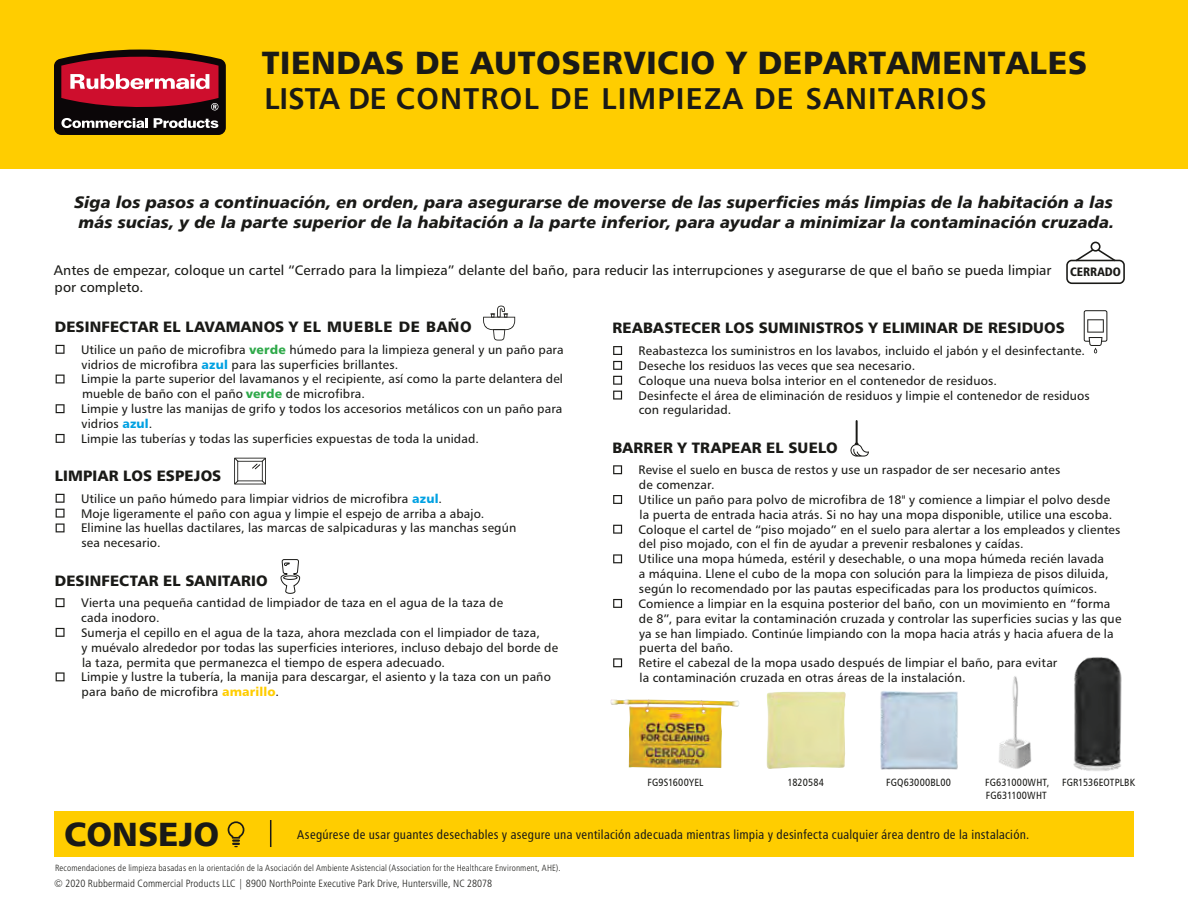
<style>
.page{position:relative;width:1188px;height:918px;background:#fff}
.page>*{position:absolute;margin:0;border:0;box-sizing:border-box;transform-origin:0 0}
.t1{font:33.45px "Humanist 777 BT Black B";color:#1a1a17}
.t2{font:32.1px "Humanist 777 BT Black B";letter-spacing:.02em;color:#1a1a17}
.t3{font:30px "Humanist 777 BT Bold B";letter-spacing:.04em;color:#1a1a17}
.t4{font:16.5px/19.8px "Humanist 777 BT Black Italic B";color:#1a1a17}
.t5{font:15px "Humanist 777 BT Black B";letter-spacing:.015em;color:#1a1a17}
.t6{font:13.8px/16.6px "Humanist 777 BT Roman B";letter-spacing:.005em;color:#1a1a17}
.t7{font:12.75px "Humanist 777 BT Roman Condensed B";letter-spacing:.02em;color:#1a1a17}
.t8{font:12.3px/14.9px "Humanist 777 BT Roman B";letter-spacing:.01em;color:#1a1a17}
.t9{font:12.15px "Humanist 777 BT Black Condensed B";color:#1a1a17}
.t10{font:10.5px "Humanist 777 BT Light Condensed B";letter-spacing:.015em;color:#1a1a17}
.t11{font:10.5px/12.6px "Humanist 777 BT Roman Condensed B";letter-spacing:.015em;color:#1a1a17}
.t12{font:9px "Humanist 777 BT Light Condensed B";letter-spacing:.02em;color:#1a1a17}
.s1{font-family:"Humanist 777 BT Black B";color:#2ea949}
.s2{font-family:"Humanist 777 BT Black B";color:#00a1e2}
.s3{font-family:"Humanist 777 BT Black B";color:#ffcd00}
</style>
<div class="page">
<svg style="left:56px;top:345px;width:9px;height:9px"></svg>
<svg style="left:56px;top:375px;width:9px;height:8px"></svg>
<svg style="left:56px;top:404px;width:9px;height:9px"></svg>
<svg style="left:56px;top:434px;width:9px;height:9px"></svg>
<svg style="left:56px;top:494px;width:9px;height:9px"></svg>
<svg style="left:56px;top:509px;width:9px;height:23px"></svg>
<svg style="left:56px;top:598px;width:9px;height:9px"></svg>
<svg style="left:56px;top:628px;width:9px;height:9px"></svg>
<svg style="left:56px;top:672px;width:9px;height:9px"></svg>
<svg style="left:613px;top:346px;width:9px;height:9px"></svg>
<svg style="left:613px;top:361px;width:9px;height:9px"></svg>
<svg style="left:613px;top:376px;width:9px;height:9px"></svg>
<svg style="left:613px;top:391px;width:9px;height:9px"></svg>
<svg style="left:613px;top:465px;width:9px;height:9px"></svg>
<svg style="left:613px;top:495px;width:9px;height:9px"></svg>
<svg style="left:613px;top:525px;width:9px;height:9px"></svg>
<svg style="left:613px;top:554px;width:9px;height:9px"></svg>
<svg style="left:613px;top:599px;width:9px;height:9px"></svg>
<svg style="left:613px;top:658px;width:9px;height:9px"></svg>
<div style="left:0;top:0;width:1188px;height:169px;background:#ffcd00"></div>
<svg style="left:54px;top:50px;width:172px;height:85px;background:#822f34"></svg>
<svg style="left:483px;top:306px;width:32px;height:35px"></svg>
<svg style="left:234px;top:457px;width:32px;height:28px"></svg>
<svg style="left:1083px;top:310px;width:25px;height:43px"></svg>
<svg style="left:1066px;top:248px;width:59px;height:37px"></svg>
<div style="left:1091px;top:242px;width:10px;height:10px;border:2px solid #1a1a17;border-radius:50%"></div>
<svg style="left:280px;top:559px;width:21px;height:35px"></svg>
<svg style="left:850px;top:420px;width:19px;height:37px"></svg>
<div style="left:54px;top:811px;width:1080px;height:45px;background:#ffcd00"></div>
<svg style="left:270px;top:820px;width:1px;height:27px"></svg>
<svg style="left:228px;top:821px;width:16px;height:26px"></svg>
<img style="left:767px;top:691px;width:79px;height:78px">
<img style="left:880px;top:691px;width:78px;height:79px">
<img style="left:999px;top:676px;width:33px;height:93px">
<img style="left:611px;top:699px;width:129px;height:69px">
<img style="left:1073px;top:657px;width:49px;height:114px">
<h2 class="t2" style="left:262px;top:42px;width:827px">TIENDAS DE AUTOSERVICIO Y DEPARTAMENTALES</h2>
<h3 class="t3" style="left:264px;top:80px;width:724px">LISTA DE CONTROL DE LIMPIEZA DE SANITARIOS</h3>
<p class="t4" style="left:74px;top:192px;width:1041px">Siga los pasos a continuación, en orden, para asegurarse de moverse de las superficies más limpias de la habitación a las más sucias, y de la parte superior de la habitación a la parte inferior, para ayudar a minimizar la contaminación cruzada.</p>
<p class="t6" style="left:54px;top:262px;width:999px">Antes de empezar, coloque un cartel “Cerrado para la limpieza” delante del baño, para reducir las interrupciones y asegurarse de que el baño se pueda limpiar por completo.</p>
<p class="t9" style="left:1070px;top:264px;width:53px">CERRADO</p>
<p class="t5" style="left:55px;top:317px;width:419px">DESINFECTAR EL LAVAMANOS Y EL MUEBLE DE BAÑO</p>
<p class="t8" style="left:81px;top:342px;width:484px">Utilice un paño de microfibra <span class="s1">verde</span> húmedo para la limpieza general y un paño para vidrios de microfibra <span class="s2">azul</span> para las superficies brillantes.<br>Limpie la parte superior del lavamanos y el recipiente, así como la parte delantera del mueble de baño con el paño <span class="s1">verde</span> de microfibra.<br>Limpie y lustre las manijas de grifo y todos los accesorios metálicos con un paño para vidrios <span class="s2">azul</span>.<br>Limpie las tuberías y todas las superficies expuestas de toda la unidad.</p>
<p class="t5" style="left:55px;top:466px;width:168px">LIMPIAR LOS ESPEJOS</p>
<p class="t8" style="left:81px;top:491px;width:437px">Utilice un paño húmedo para limpiar vidrios de microfibra <span class="s2">azul</span>.<br>Moje ligeramente el paño con agua y limpie el espejo de arriba a abajo.<br>Elimine las huellas dactilares, las marcas de salpicaduras y las manchas según sea necesario.</p>
<p class="t5" style="left:55px;top:571px;width:215px">DESINFECTAR EL SANITARIO</p>
<p class="t8" style="left:81px;top:595px;width:479px">Vierta una pequeña cantidad de limpiador de taza en el agua de la taza de<br>cada inodoro.<br>Sumerja el cepillo en el agua de la taza, ahora mezclada con el limpiador de taza,<br>y muévalo alrededor por todas las superficies interiores, incluso debajo del borde de la taza, permita que permanezca el tiempo de espera adecuado.<br>Limpie y lustre la tubería, la manija para descargar, el asiento y la taza con un paño para baño de microfibra <span class="s3">amarillo</span>.</p>
<p class="t5" style="left:612px;top:319px;width:454px">REABASTECER LOS SUMINISTROS Y ELIMINAR DE RESIDUOS</p>
<p class="t8" style="left:639px;top:343px;width:453px">Reabastezca los suministros en los lavabos, incluido el jabón y el desinfectante.<br>Deseche los residuos las veces que sea necesario.<br>Coloque una nueva bolsa interior en el contenedor de residuos.<br>Desinfecte el área de eliminación de residuos y limpie el contenedor de residuos con regularidad.</p>
<p class="t5" style="left:612px;top:438px;width:227px">BARRER Y TRAPEAR EL SUELO</p>
<p class="t8" style="left:639px;top:462px;width:484px">Revise el suelo en busca de restos y use un raspador de ser necesario antes<br>de comenzar.<br>Utilice un paño para polvo de microfibra de 18" y comience a limpiar el polvo desde la puerta de entrada hacia atrás. Si no hay una mopa disponible, utilice una escoba.<br>Coloque el cartel de “piso mojado” en el suelo para alertar a los empleados y clientes del piso mojado, con el fin de ayudar a prevenir resbalones y caídas.<br>Utilice una mopa húmeda, estéril y desechable, o una mopa húmeda recién lavada<br>a máquina. Llene el cubo de la mopa con solución para la limpieza de pisos diluida, según lo recomendado por las pautas especificadas para los productos químicos.<br>Comience a limpiar en la esquina posterior del baño, con un movimiento en “forma de 8”, para evitar la contaminación cruzada y controlar las superficies sucias y las que ya se han limpiado. Continúe limpiando con la mopa hacia atrás y hacia afuera de la puerta del baño.<br>Retire el cabezal de la mopa usado después de limpiar el baño, para evitar<br>la contaminación cruzada en otras áreas de la instalación.</p>
<p class="t11" style="left:648px;top:776px;width:57px">FG9S1600YEL</p>
<p class="t11" style="left:788px;top:776px;width:38px">1820584</p>
<p class="t11" style="left:886px;top:776px;width:66px">FGQ63000BL00</p>
<p class="t11" style="left:985px;top:776px;width:151px">FG631000WHT, FGR1536EOTPLBK<br>FG631100WHT</p>
<h1 class="t1" style="left:64px;top:813px;width:157px">CONSEJO</h1>
<p class="t7" style="left:297px;top:826px;width:734px">Asegúrese de usar guantes desechables y asegure una ventilación adecuada mientras limpia y desinfecta cualquier área dentro de la instalación.</p>
<p class="t12" style="left:55px;top:863px;width:507px">Recomendaciones de limpieza basadas en la orientación de la Asociación del Ambiente Asistencial (Association for the Healthcare Environment, AHE).</p>
<p class="t10" style="left:54px;top:877px;width:440px">© 2020 Rubbermaid Commercial Products LLC | 8900 NorthPointe Executive Park Drive, Huntersville, NC 28078</p>
</div>
